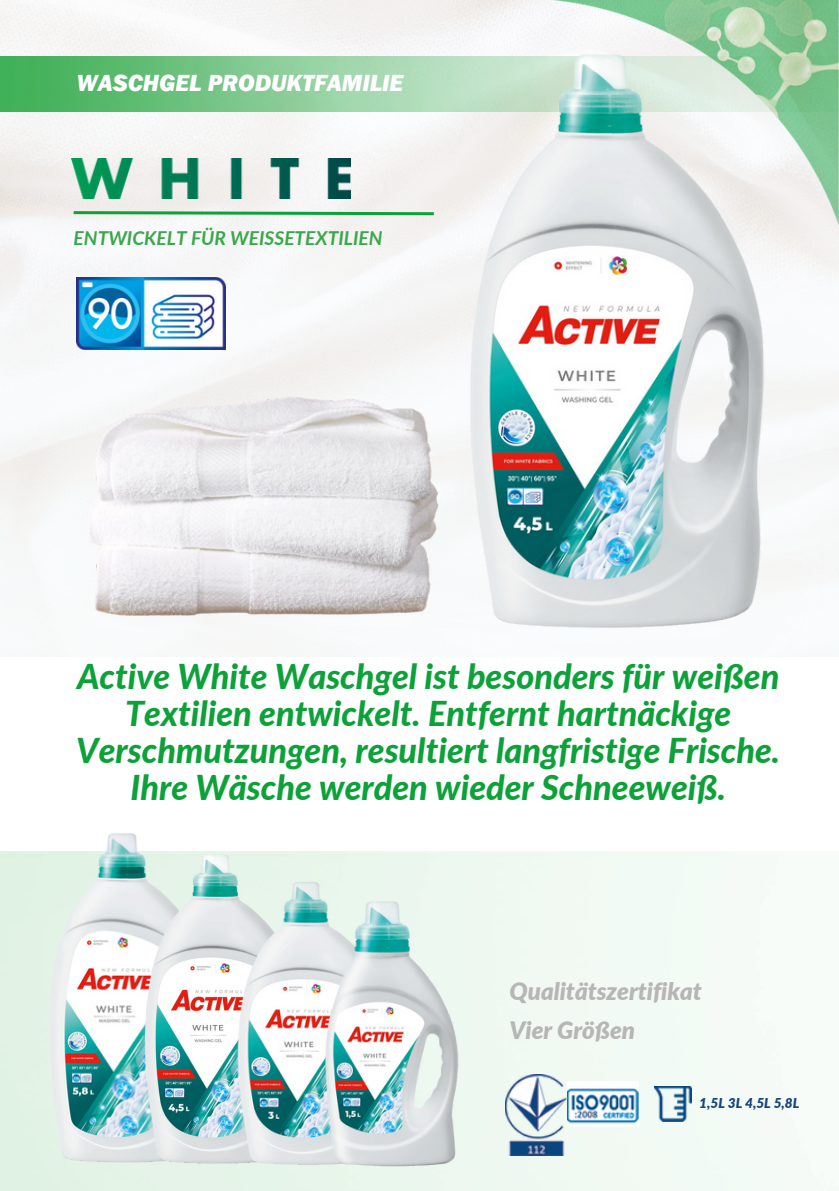
<style>
.page{position:relative;width:839px;height:1191px;background:#fff}
.page>*{position:absolute;margin:0;border:0;box-sizing:border-box;transform-origin:0 0}
.t1{font:italic 800 34.2px/36.8px "Lato";color:#0da139;text-align:center}
.t2{font:italic 900 24px "Lato";color:#b6b6b6}
.t3{font:italic 800 24px "Franklin Gothic";color:#fff}
.t4{font:italic 700 19.2px "Lato";color:#3ba74b}
.t5{font:italic 900 13.6px "Lato";color:#18457d}
</style>
<div class="page">
<img style="left:0;top:852px;width:808px;height:339px">
<img style="left:568px;top:1081px;width:70px;height:45px">
<img style="left:506px;top:1074px;width:61px;height:81px">
<img style="left:654px;top:1087px;width:38px;height:34px">
<img style="left:0;top:1px;width:838px;height:574px">
<svg style="left:71px;top:210px;width:366px;height:7px"></svg>
<img style="left:0;top:56px;width:838px;height:56px">
<img style="left:72px;top:158px;width:279px;height:41px">
<img style="left:30px;top:345px;width:420px;height:271px">
<img style="left:77px;top:278px;width:148px;height:72px">
<img style="left:450px;top:38px;width:337px;height:590px">
<img style="left:39px;top:833px;width:98px;height:339px">
<img style="left:134px;top:845px;width:182px;height:330px">
<img style="left:233px;top:869px;width:166px;height:303px">
<img style="left:316px;top:890px;width:152px;height:286px">
<p class="t3" style="left:77px;top:69px;width:328px">WASCHGEL PRODUKTFAMILIE</p>
<p class="t4" style="left:74px;top:226px;width:310px">ENTWICKELT FÜR WEISSETEXTILIEN</p>
<p class="t1" style="left:76px;top:658px;width:705px">Active White Waschgel ist besonders für weißen Textilien entwickelt. Entfernt hartnäckige Verschmutzungen, resultiert langfristige Frische.<br>Ihre Wäsche werden wieder Schneeweiß.</p>
<p class="t2" style="left:509px;top:976px;width:194px">Qualitätszertifikat</p>
<p class="t2" style="left:509px;top:1015px;width:127px">Vier Größen</p>
<p class="t5" style="left:699px;top:1095px;width:102px">1,5L 3L 4,5L 5,8L</p>
</div>
